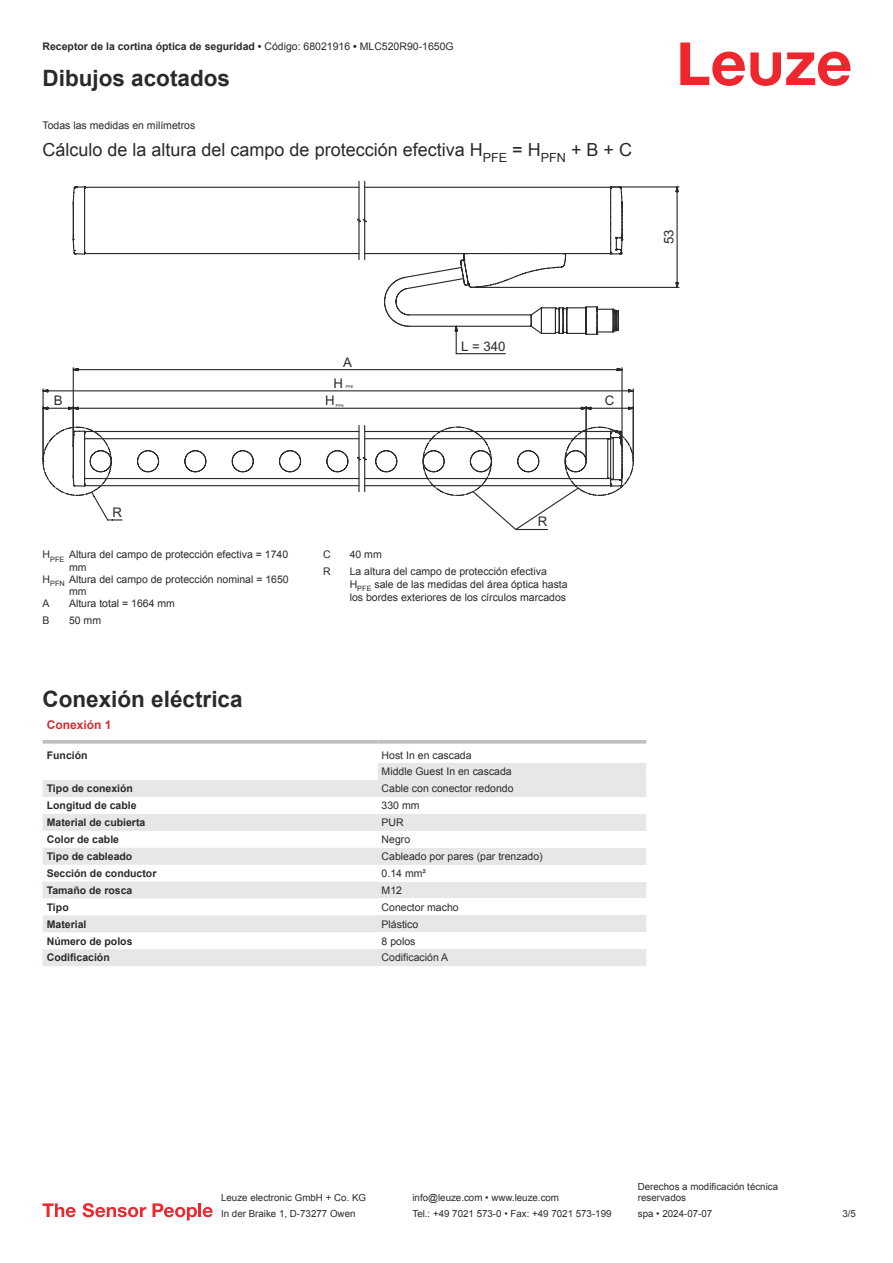
<style>
.page{position:relative;width:893px;height:1263px;background:#fff}
.page>*{position:absolute;margin:0;border:0;box-sizing:border-box;transform-origin:0 0}
.t1{font:700 22.5px "Arial";color:#2b292a}
.t2{font:18px "Arial";color:#2b292a}
.t3{font:13.2px "Arial";color:#2b292a}
.t4{font:700 12px "Arial";color:#db2a30}
.t5{font:10.5px/12.6px "Arial";color:#2b292a}
.t6{font:700 10.5px "Arial";color:#2b292a}
.t7{font:9.75px/11.7px "Arial";color:#2b292a}
.t8{font:3.9px "Arial";color:#2b292a}
.s1{font-weight:400}
</style>
<div class="page">
<svg style="left:680px;top:43px;width:170px;height:43px"></svg>
<svg style="left:43px;top:780px;width:335px;height:186px;fill:#e6e7e9"></svg>
<svg style="left:43px;top:740px;width:335px;height:4px"></svg>
<svg style="left:378px;top:740px;width:268px;height:4px"></svg>
<div style="left:378px;top:763px;width:268px;height:17px;background:#e6e7e9"></div>
<div style="left:378px;top:780px;width:268px;height:17px;background:#e6e7e9"></div>
<div style="left:378px;top:814px;width:268px;height:17px;background:#e6e7e9"></div>
<div style="left:378px;top:848px;width:268px;height:17px;background:#e6e7e9"></div>
<div style="left:378px;top:881px;width:268px;height:17px;background:#e6e7e9"></div>
<div style="left:378px;top:915px;width:268px;height:17px;background:#e6e7e9"></div>
<div style="left:378px;top:949px;width:268px;height:17px;background:#e6e7e9"></div>
<svg style="left:43px;top:1203px;width:33px;height:14px"></svg>
<svg style="left:83px;top:1203px;width:63px;height:14px"></svg>
<svg style="left:153px;top:1203px;width:44px;height:17px"></svg>
<hr style="left:198px;top:1203px;width:3px;height:14px;background:#ed272d">
<svg style="left:203px;top:1207px;width:10px;height:10px"></svg>
<svg style="left:83px;top:181px;width:300px;height:79px"></svg>
<svg style="left:383px;top:186px;width:297px;height:169px"></svg>
<svg style="left:43px;top:367px;width:591px;height:164px"></svg>
<p class="t6" style="left:43px;top:43px;width:413px">Receptor de la cortina óptica de seguridad • <span class="s1">Código: 68021916</span> • <span class="s1">MLC520R90-1650G</span></p>
<h1 class="t1" style="left:43px;top:70px;width:189px">Dibujos acotados</h1>
<p class="t5" style="left:43px;top:120px;width:154px">Todas las medidas en milímetros</p>
<h2 class="t2" style="left:43px;top:142px;width:591px">Cálculo de la altura del campo de protección efectiva H<sub>PFE</sub> = H<sub>PFN</sub> + B + C</h2>
<p class="t3" style="left:661px;top:244px;width:16px;rotate:-90deg">53</p>
<p class="t3" style="left:343px;top:354px;width:10px">A</p>
<p class="t3" style="left:333px;top:375px;width:11px">H</p>
<p class="t8" style="left:346px;top:384px;width:9px">PFE</p>
<p class="t3" style="left:461px;top:338px;width:46px">L = 340</p>
<p class="t3" style="left:54px;top:393px;width:10px">B</p>
<p class="t8" style="left:336px;top:403px;width:9px">PFN</p>
<p class="t3" style="left:605px;top:393px;width:11px">C</p>
<p class="t3" style="left:325px;top:393px;width:11px">H</p>
<p class="t3" style="left:112px;top:505px;width:11px">R</p>
<p class="t5" style="left:43px;top:549px;width:247px">H<sub>PFE</sub> Altura del campo de protección efectiva = 1740</p>
<p class="t5" style="left:69px;top:562px;width:19px">mm</p>
<p class="t5" style="left:43px;top:574px;width:248px">H<sub>PFN</sub> Altura del campo de protección nominal = 1650</p>
<p class="t5" style="left:69px;top:586px;width:19px">mm</p>
<p class="t5" style="left:43px;top:598px;width:9px">A</p>
<p class="t5" style="left:69px;top:598px;width:107px">Altura total = 1664 mm</p>
<p class="t5" style="left:43px;top:615px;width:9px">B</p>
<p class="t5" style="left:69px;top:615px;width:34px">50 mm</p>
<p class="t3" style="left:538px;top:514px;width:11px">R</p>
<p class="t5" style="left:323px;top:549px;width:9px">C</p>
<p class="t5" style="left:350px;top:549px;width:34px">40 mm</p>
<p class="t5" style="left:323px;top:566px;width:9px">R</p>
<p class="t5" style="left:350px;top:566px;width:219px">La altura del campo de protección efectiva<br>H<sub>PFE</sub> sale de las medidas del área óptica hasta los bordes exteriores de los círculos marcados</p>
<h1 class="t1" style="left:43px;top:691px;width:202px">Conexión eléctrica</h1>
<p class="t4" style="left:47px;top:720px;width:66px">Conexión 1</p>
<p class="t6" style="left:47px;top:751px;width:42px">Función</p>
<p class="t5" style="left:382px;top:747px;width:132px;line-height:17px">Host In en cascada<br>Middle Guest In en cascada</p>
<p class="t6" style="left:47px;top:785px;width:88px">Tipo de conexión</p>
<p class="t5" style="left:382px;top:783px;width:133px">Cable con conector redondo</p>
<p class="t6" style="left:47px;top:801px;width:91px">Longitud de cable</p>
<p class="t5" style="left:382px;top:800px;width:39px">330 mm</p>
<p class="t6" style="left:47px;top:818px;width:100px">Material de cubierta</p>
<p class="t5" style="left:382px;top:817px;width:24px">PUR</p>
<p class="t6" style="left:47px;top:835px;width:74px">Color de cable</p>
<p class="t5" style="left:382px;top:834px;width:30px">Negro</p>
<p class="t6" style="left:47px;top:852px;width:87px">Tipo de cableado</p>
<p class="t5" style="left:382px;top:851px;width:163px">Cableado por pares (par trenzado)</p>
<p class="t6" style="left:47px;top:869px;width:111px">Sección de conductor</p>
<p class="t5" style="left:382px;top:868px;width:46px">0.14 mm²</p>
<p class="t6" style="left:47px;top:886px;width:87px">Tamaño de rosca</p>
<p class="t5" style="left:382px;top:885px;width:22px">M12</p>
<p class="t6" style="left:47px;top:903px;width:23px">Tipo</p>
<p class="t5" style="left:382px;top:902px;width:79px">Conector macho</p>
<p class="t6" style="left:47px;top:920px;width:41px">Material</p>
<p class="t5" style="left:382px;top:918px;width:38px">Plástico</p>
<p class="t6" style="left:47px;top:937px;width:87px">Número de polos</p>
<p class="t5" style="left:382px;top:935px;width:35px">8 polos</p>
<p class="t6" style="left:47px;top:954px;width:65px">Codificación</p>
<p class="t5" style="left:382px;top:952px;width:68px">Codificación A</p>
<p class="t7" style="left:221px;top:1193px;width:146px">Leuze electronic GmbH + Co. KG</p>
<p class="t7" style="left:412px;top:1193px;width:148px">info@leuze.com • www.leuze.com</p>
<p class="t7" style="left:638px;top:1181px;width:142px">Derechos a modificación técnica reservados</p>
<p class="t7" style="left:221px;top:1209px;width:136px">In der Braike 1, D-73277 Owen</p>
<p class="t7" style="left:412px;top:1209px;width:201px">Tel.: +49 7021 573-0 • Fax: +49 7021 573-199</p>
<p class="t7" style="left:638px;top:1209px;width:76px">spa • 2024-07-07</p>
<p class="t7" style="left:842px;top:1209px;width:15px">3 /5</p>
</div>
